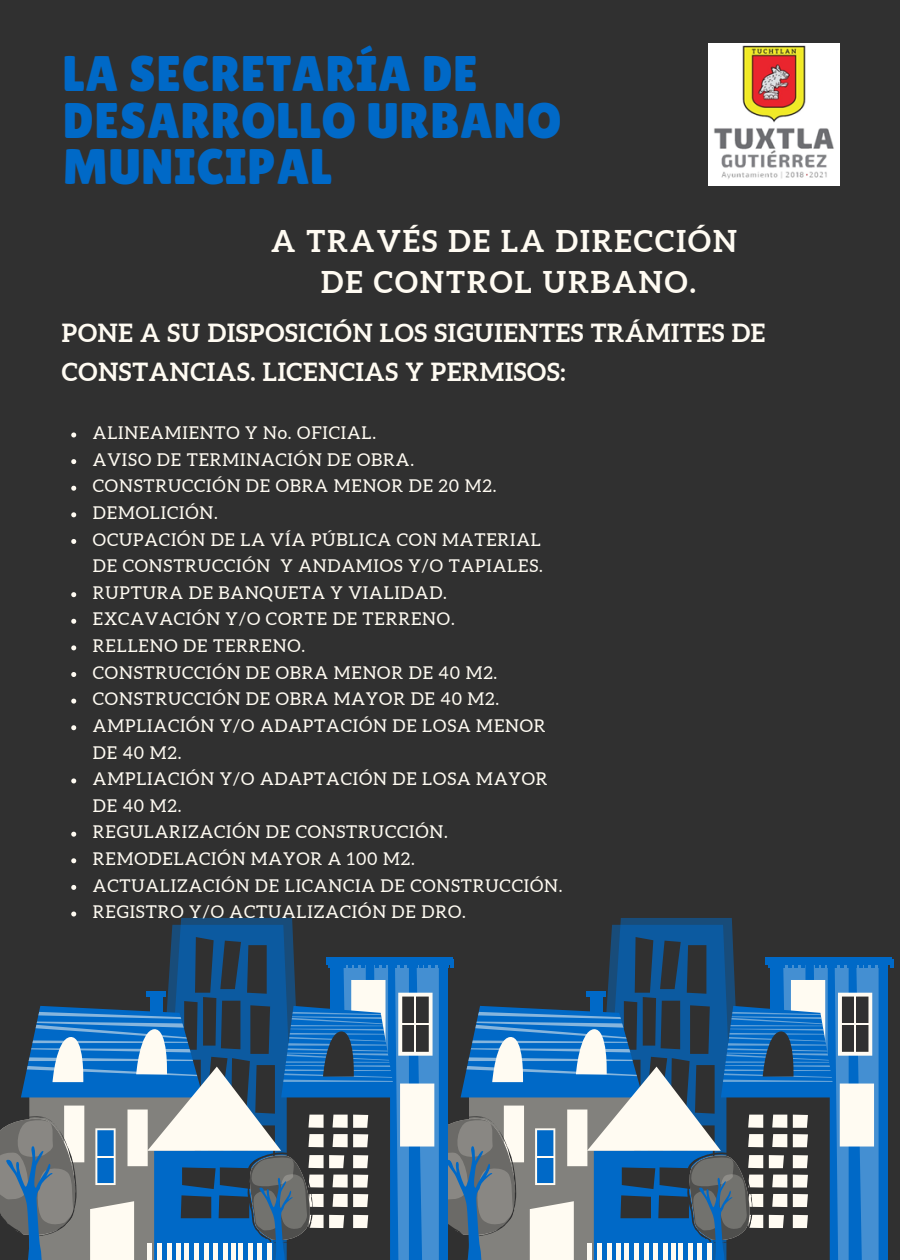
<style>
.page{position:relative;width:900px;height:1260px;background:#303030}
.page>*{position:absolute;margin:0;border:0;box-sizing:border-box;transform-origin:0 0}
.t1{font:50px/47px "Lilita One";letter-spacing:.015em;color:#0069c7}
.t2{font:700 30px "Aleo";letter-spacing:.07em;color:#fffbf2}
.t3{font:700 25px/39.5px "Aleo";letter-spacing:.03em;color:#fffbf2}
.t4{font:17.75px/26.5px "Aleo";letter-spacing:.05em;color:#fffbf2}
</style>
<div class="page">
<svg style="left:71px;top:433px;width:5px;height:4px"></svg>
<svg style="left:71px;top:459px;width:5px;height:5px"></svg>
<svg style="left:71px;top:486px;width:5px;height:5px"></svg>
<svg style="left:71px;top:512px;width:5px;height:5px"></svg>
<svg style="left:71px;top:539px;width:5px;height:5px"></svg>
<svg style="left:71px;top:592px;width:5px;height:5px"></svg>
<svg style="left:71px;top:619px;width:5px;height:5px"></svg>
<svg style="left:71px;top:645px;width:5px;height:5px"></svg>
<svg style="left:71px;top:672px;width:5px;height:5px"></svg>
<svg style="left:71px;top:699px;width:5px;height:5px"></svg>
<svg style="left:71px;top:725px;width:5px;height:5px"></svg>
<svg style="left:71px;top:778px;width:5px;height:5px"></svg>
<svg style="left:71px;top:832px;width:5px;height:5px"></svg>
<svg style="left:71px;top:858px;width:5px;height:5px"></svg>
<svg style="left:71px;top:885px;width:5px;height:5px"></svg>
<svg style="left:0;top:912px;width:894px;height:348px"></svg>
<img style="left:709px;top:43px;width:130px;height:143px">
<p class="t1" style="left:63px;top:50px;width:416px">LA SECRETARÍA DE</p>
<p class="t1" style="left:63px;top:96px;width:500px">DESARROLLO URBANO<br>MUNICIPAL</p>
<p class="t2" style="left:271px;top:224px;width:467px">A TRAVÉS DE LA DIRECCIÓN</p>
<p class="t2" style="left:321px;top:265px;width:376px">DE CONTROL URBANO.</p>
<p class="t3" style="left:62px;top:313px;width:705px">PONE A SU DISPOSICIÓN LOS SIGUIENTES TRÁMITES DE<br>CONSTANCIAS. LICENCIAS Y PERMISOS:</p>
<p class="t4" style="left:93px;top:420px;width:285px">ALINEAMIENTO Y No. OFICIAL.</p>
<p class="t4" style="left:93px;top:446px;width:323px">AVISO DE TERMINACIÓN DE OBRA.</p>
<p class="t4" style="left:93px;top:473px;width:405px">CONSTRUCCIÓN DE OBRA MENOR DE 20 M2.</p>
<p class="t4" style="left:93px;top:499px;width:126px">DEMOLICIÓN.</p>
<p class="t4" style="left:93px;top:526px;width:451px">OCUPACIÓN DE LA VÍA PÚBLICA CON MATERIAL<br>DE CONSTRUCCIÓN Y ANDAMIOS Y/O TAPIALES.</p>
<p class="t4" style="left:93px;top:579px;width:356px">RUPTURA DE BANQUETA Y VIALIDAD.</p>
<p class="t4" style="left:93px;top:606px;width:363px">EXCAVACIÓN Y/O CORTE DE TERRENO.</p>
<p class="t4" style="left:93px;top:632px;width:214px">RELLENO DE TERRENO.</p>
<p class="t4" style="left:93px;top:659px;width:406px">CONSTRUCCIÓN DE OBRA MENOR DE 40 M2.</p>
<p class="t4" style="left:93px;top:686px;width:408px">CONSTRUCCIÓN DE OBRA MAYOR DE 40 M2.</p>
<p class="t4" style="left:93px;top:712px;width:454px">AMPLIACIÓN Y/O ADAPTACIÓN DE LOSA MENOR<br>DE 40 M2.</p>
<p class="t4" style="left:93px;top:766px;width:456px">AMPLIACIÓN Y/O ADAPTACIÓN DE LOSA MAYOR<br>DE 40 M2.</p>
<p class="t4" style="left:93px;top:819px;width:356px">REGULARIZACIÓN DE CONSTRUCCIÓN.</p>
<p class="t4" style="left:93px;top:845px;width:323px">REMODELACIÓN MAYOR A 100 M2.</p>
<p class="t4" style="left:93px;top:872px;width:471px">ACTUALIZACIÓN DE LICANCIA DE CONSTRUCCIÓN.</p>
<p class="t4" style="left:93px;top:899px;width:375px">REGISTRO Y/O ACTUALIZACIÓN DE DRO.</p>
</div>
